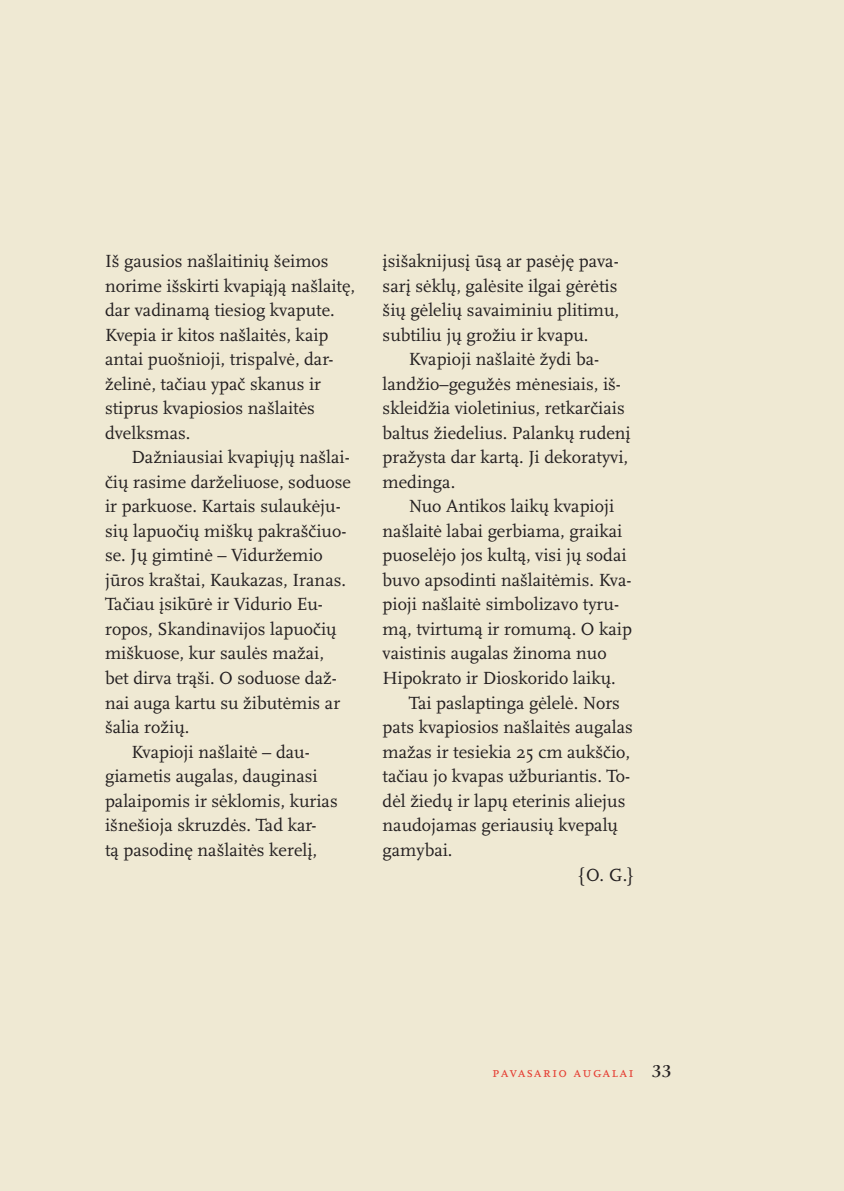
<style>
.page{position:relative;width:844px;height:1191px;background:#fff}
.page>*{position:absolute;margin:0;border:0;box-sizing:border-box;transform-origin:0 0}
.og_tekstas{font:18.38px/24.5px "Scala Pro";color:#231f20}
.tekst{font:18.38px "Scala Pro";color:#231f20}
.t1{font:14.88px "Scala Pro";letter-spacing:.1em;color:#e53e33}
.s1{font-family:"Alcuin Becker";font-size:17.5px;color:#231f20}
</style>
<div class="page">
<div style="left:0;top:0;width:843px;height:1191px;background:#efe9d3"></div>
<p class="og_tekstas" style="left:105px;top:249px;width:251px">Iš gausios našlaitinių šeimos norime išskirti kvapiąją našlaitę, dar vadinamą tiesiog kvapute.<br>Kvepia ir kitos našlaitės, kaip antai puošnioji, trispalvė, dar&shy;želinė, tačiau ypač skanus ir stiprus kvapiosios našlaitės dvelksmas.</p>
<p class="og_tekstas" style="left:105px;top:445px;width:247px;text-indent:26px">Dažniausiai kvapiųjų našlai&shy;čių rasime darželiuose, soduose ir parkuose. Kartais sulaukėju&shy;sių lapuočių miškų pakraščiuo&shy;se. Jų gimtinė – Viduržemio jūros kraštai, Kaukazas, Iranas.<br>Tačiau įsikūrė ir Vidurio Eu&shy;ropos, Skandinavijos lapuočių miškuose, kur saulės mažai, bet dirva trąši. O soduose daž&shy;nai auga kartu su žibutėmis ar šalia rožių.</p>
<p class="og_tekstas" style="left:105px;top:739px;width:234px;text-indent:26px">Kvapioji našlaitė – dau&shy;giametis augalas, dauginasi palaipomis ir sėklomis, kurias išnešioja skruzdės. Tad kar-<br>tą pasodinę našlaitės kerelį,</p>
<p class="og_tekstas" style="left:382px;top:249px;width:238px;text-align:justify">įsišaknijusį ūsą ar pasėję pava&shy;sarį sėklų, galėsite ilgai gėrėtis šių gėlelių savaiminiu plitimu, subtiliu jų grožiu ir kvapu.</p>
<p class="og_tekstas" style="left:382px;top:347px;width:250px;text-indent:26px">Kvapioji našlaitė žydi ba&shy;landžio–gegužės mėnesiais, iš&shy;skleidžia violetinius, retkarčiais baltus žiedelius. Palankų rudenį pražysta dar kartą. Ji dekoratyvi, medinga.</p>
<p class="og_tekstas" style="left:382px;top:494px;width:251px;text-indent:26px">Nuo Antikos laikų kvapioji našlaitė labai gerbiama, graikai puoselėjo jos kultą, visi jų sodai buvo apsodinti našlaitėmis. Kva&shy;pioji našlaitė simbolizavo tyru&shy;mą, tvirtumą ir romumą. O kaip vaistinis augalas žinoma nuo<br>Hipokrato ir Dioskorido laikų.</p>
<p class="og_tekstas" style="left:382px;top:690px;width:252px;text-indent:26px">Tai paslaptinga gėlelė. Nors pats kvapiosios našlaitės augalas mažas ir tesiekia 25 cm aukščio, tačiau jo kvapas užburiantis. To&shy;dėl žiedų ir lapų eterinis aliejus naudojamas geriausių kvepalų gamybai.</p>
<p class="tekst" style="left:577px;top:865px;width:58px">{O. G.}</p>
<p class="t1" style="left:492px;top:1063px;width:181px">pavasario augalai <span class="s1">33</span></p>
</div>
